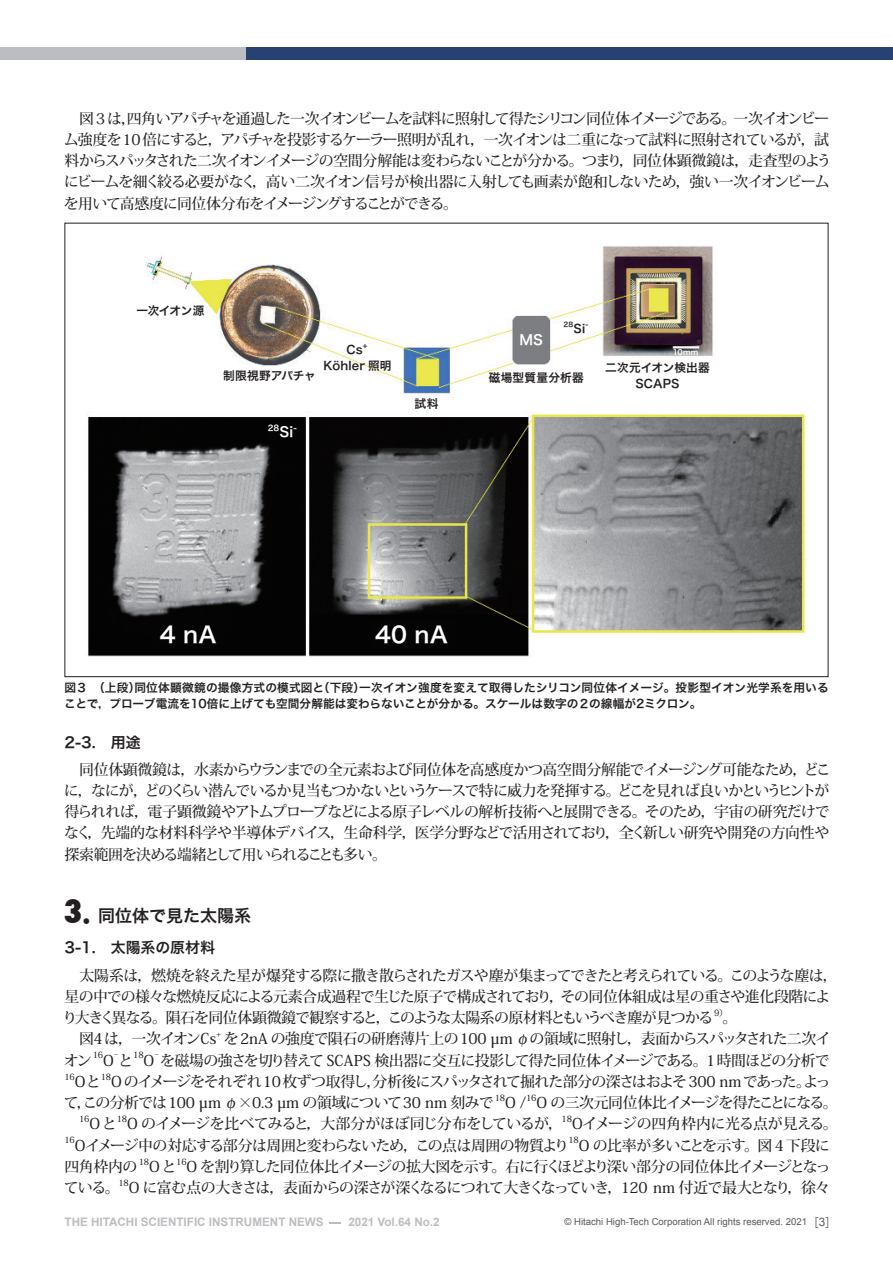
<style>
.page{position:relative;width:893px;height:1263px;background:#fff}
.page>*{position:absolute;margin:0;border:0;box-sizing:border-box;transform-origin:0 0}
.t1{font:22.35px "Hira Kaku Pro N W6";color:#fff}
.t2{font:16.95px "Hira Kaku Pro N W6";color:#231f20}
.t3{font:500 14.85px/21.3px "Koz Min Pr 6 N";letter-spacing:-.05em;color:#231f20}
.t4{font:500 14.85px "Koz Min Pr 6 N";letter-spacing:-.03em;color:#231f20}
.t5{font:14.85px "Hira Kaku Pro N W6";color:#231f20}
.t6{font:500 14.85px "Koz Min Pr 6 N";letter-spacing:-.02em;color:#231f20}
.t7{font:13.8px "Hira Kaku Pro N W6";color:#fff}
.t8{font:11.7px/15.9px "Hira Kaku Pro N W6";letter-spacing:.005em;color:#231f20}
.t9{font:700 11.7px "Arial";color:#bcbdc0}
.t10{font:11.7px "Hira Kaku Pro N W6";letter-spacing:-.015em;color:#231f20}
.t11{font:9.6px "Arial";color:#57585a}
.t12{font:500 8.7px "Koz Min Pr 6 N";letter-spacing:-.03em;color:#231f20}
.t13{font:8.1px "Hira Kaku Pro N W6";color:#fff}
.t14{font:7.5px "Hira Kaku Pro N W6";color:#fff}
.t15{font:6.75px "Hira Kaku Pro N W6";color:#231f20}
.s1{font-family:"Futura";font-weight:800;font-stretch:condensed;font-size:31.95px}
.s2{font-family:"Futura";font-weight:800;font-stretch:condensed;font-size:24.45px}
.s3{font-family:"Futo Go B101 Pro"}
.s4{font-family:"Gothic BBB Pro";font-weight:500;font-size:11.7px}
.s5{font-size:11.7px}
</style>
<div class="page">
<svg style="left:329px;top:1223px;width:12px;height:1px"></svg>
<div style="left:0;top:47px;width:251px;height:13px;background:#bcbdc0"></div>
<div style="left:246px;top:47px;width:647px;height:13px;background:#284173"></div>
<img style="left:88px;top:246px;width:718px;height:410px">
<p class="t3" style="left:64px;top:108px;width:769px">　図３は，四角いアパチャを通過した一次イオンビームを試料に照射して得たシリコン同位体イメージである。一次イオンビーム強度を10 倍にすると，アパチャを投影するケーラー照明が乱れ，一次イオンは二重になって試料に照射されているが，試料からスパッタされた二次イオンイメージの空間分解能は変わらないことが分かる。つまり，同位体顕微鏡は，走査型のようにビームを細く絞る必要がなく，高い二次イオン信号が検出器に入射しても画素が飽和しないため，強い一次イオンビームを用いて高感度に同位体分布をイメージングすることができる。</p>
<p class="t8" style="left:137px;top:302px;width:69px">一次イオン源</p>
<p class="t10" style="left:223px;top:365px;width:94px">制限視野アパチャ</p>
<p class="t8" style="left:346px;top:341px;width:18px">Cs</p>
<p class="t15" style="left:363px;top:340px;width:6px">+</p>
<p class="t8" style="left:324px;top:357px;width:69px">Köhler 照明</p>
<p class="t13" style="left:268px;top:420px;width:13px">28</p>
<p class="t7" style="left:279px;top:420px;width:15px">Si</p>
<p class="t13" style="left:293px;top:420px;width:5px">-</p>
<p class="t8" style="left:415px;top:395px;width:25px">試料</p>
<p class="t7" style="left:519px;top:327px;width:25px">MS</p>
<p class="t15" style="left:563px;top:319px;width:11px">28</p>
<p class="t8" style="left:573px;top:320px;width:13px">Si</p>
<p class="t15" style="left:585px;top:319px;width:4px">-</p>
<p class="t8" style="left:489px;top:369px;width:96px">磁場型質量分析器</p>
<p class="t14" style="left:673px;top:345px;width:27px">10mm</p>
<p class="t8" style="left:605px;top:359px;width:106px;text-align:center">二次元イオン検出器<br>SCAPS</p>
<h1 class="t1" style="left:160px;top:614px;width:58px">4 nA</h1>
<h1 class="t1" style="left:375px;top:614px;width:74px">40 nA</h1>
<p class="t8" style="left:64px;top:679px;width:766px">図３　（上段）同位体顕微鏡の撮像方式の模式図と（下段）一次イオン強度を変えて取得したシリコン同位体イメージ。投影型イオン光学系を用いることで，プローブ電流を10倍に上げても空間分解能は変わらないことが分かる。スケールは数字の２の線幅が2ミクロン。</p>
<p class="t5" style="left:65px;top:728px;width:77px">2-3.　用途</p>
<p class="t3" style="left:64px;top:759px;width:768px">　同位体顕微鏡は，水素からウランまでの全元素および同位体を高感度かつ高空間分解能でイメージング可能なため，どこに，なにが，どのくらい潜んでいるか見当もつかないというケースで特に威力を発揮する。どこを見れば良いかというヒントが得られれば，電子顕微鏡やアトムプローブなどによる原子レベルの解析技術へと展開できる。そのため，宇宙の研究だけでなく，先端的な材料科学や半導体デバイス，生命科学，医学分野などで活用されており，全く新しい研究や開発の方向性や探索範囲を決める端緒として用いられることも多い。</p>
<p class="t2" style="left:64px;top:900px;width:189px"><span class="s1">3</span><span class="s2">.</span> 同位体で見た太陽系</p>
<p class="t5" style="left:65px;top:934px;width:152px">3-1.　太陽系の原材料</p>
<p class="t3" style="left:62px;top:965px;width:777px">　太陽系は，燃焼を終えた星が爆発する際に撒き散らされたガスや塵が集まってできたと考えられている。このような塵は，星の中での様々な燃焼反応による元素合成過程で生じた原子で構成されており，その同位体組成は星の重さや進化段階により大きく異なる。隕石を同位体顕微鏡で観察すると，このような太陽系の原材料ともいうべき塵が見つかる</p>
<p class="t12" style="left:714px;top:1008px;width:15px">9）</p>
<p class="t3" style="left:722px;top:1007px;width:16px">。</p>
<p class="t6" style="left:65px;top:1030px;width:153px">　図4は，一次イオンCs</p>
<p class="t12" style="left:216px;top:1029px;width:6px">+</p>
<p class="t3" style="left:224px;top:1028px;width:608px">を2nA の強度で隕石の研磨薄片上の100 µm φの領域に照射し，表面からスパッタされた二次イ</p>
<p class="t3" style="left:64px;top:1050px;width:29px">オン</p>
<p class="t12" style="left:93px;top:1050px;width:12px">16</p>
<p class="t3" style="left:103px;top:1050px;width:32px">O と</p>
<p class="t12" style="left:112px;top:1050px;width:10px">‒</p>
<p class="t12" style="left:133px;top:1050px;width:12px">18</p>
<p class="t3" style="left:144px;top:1050px;width:687px">O を磁場の強さを切り替えて SCAPS 検出器に交互に投影して得た同位体イメージである。1時間ほどの分析で</p>
<p class="t12" style="left:152px;top:1050px;width:10px">‒</p>
<p class="t12" style="left:64px;top:1071px;width:12px">16</p>
<p class="t3" style="left:75px;top:1071px;width:27px">Oと</p>
<p class="t12" style="left:101px;top:1071px;width:12px">18</p>
<p class="t3" style="left:64px;top:1071px;width:768px;text-indent:47px">O のイメージをそれぞれ10 枚ずつ取得し，分析後にスパッタされて掘れた部分の深さはおよそ300 nm であった。よって，この分析では100 µm φ×0.3 µm の領域について30 nm 刻みで</p>
<p class="t12" style="left:495px;top:1093px;width:12px">18</p>
<p class="t3" style="left:505px;top:1092px;width:23px">O /</p>
<p class="t12" style="left:526px;top:1093px;width:12px">16</p>
<p class="t3" style="left:536px;top:1092px;width:303px">O の三次元同位体比イメージを得たことになる。</p>
<p class="t12" style="left:79px;top:1114px;width:12px">16</p>
<p class="t3" style="left:89px;top:1113px;width:29px">Oと</p>
<p class="t12" style="left:117px;top:1114px;width:12px">18</p>
<p class="t3" style="left:127px;top:1113px;width:438px">O のイメージを比べてみると，大部分がほぼ同じ分布をしているが，</p>
<p class="t12" style="left:562px;top:1114px;width:12px">18</p>
<p class="t4" style="left:572px;top:1115px;width:267px">Oイメージの四角枠内に光る点が見える。</p>
<p class="t12" style="left:64px;top:1135px;width:12px">16</p>
<p class="t3" style="left:75px;top:1135px;width:496px">Oイメージ中の対応する部分は周囲と変わらないため，この点は周囲の物質より</p>
<p class="t12" style="left:568px;top:1135px;width:12px">18</p>
<p class="t4" style="left:579px;top:1137px;width:253px">O の比率が多いことを示す。図４下段に</p>
<p class="t3" style="left:64px;top:1156px;width:75px">四角枠内の</p>
<p class="t12" style="left:139px;top:1156px;width:12px">18</p>
<p class="t3" style="left:149px;top:1156px;width:29px">Oと</p>
<p class="t12" style="left:176px;top:1156px;width:12px">16</p>
<p class="t3" style="left:187px;top:1156px;width:646px">O を割り算した同位体比イメージの拡大図を示す。右に行くほどより深い部分の同位体比イメージとなっ</p>
<p class="t3" style="left:64px;top:1177px;width:58px">ている。</p>
<p class="t12" style="left:118px;top:1178px;width:12px">18</p>
<p class="t3" style="left:129px;top:1177px;width:703px">O に富む点の大きさは，表面からの深さが深くなるにつれて大きくなっていき，120 nm 付近で最大となり，徐々</p>
<p class="t9" style="left:65px;top:1214px;width:377px">THE HITACHI SCIENTIFIC INSTRUMENT NEWS<span class="s3">　　</span>2021 Vol.64 No.2</p>
<p class="t11" style="left:564px;top:1216px;width:274px">© Hitachi High-Tech Corporation All rights reserved. 2021<span class="s4">［</span><span class="s5">3</span><span class="s4">］</span></p>
</div>
